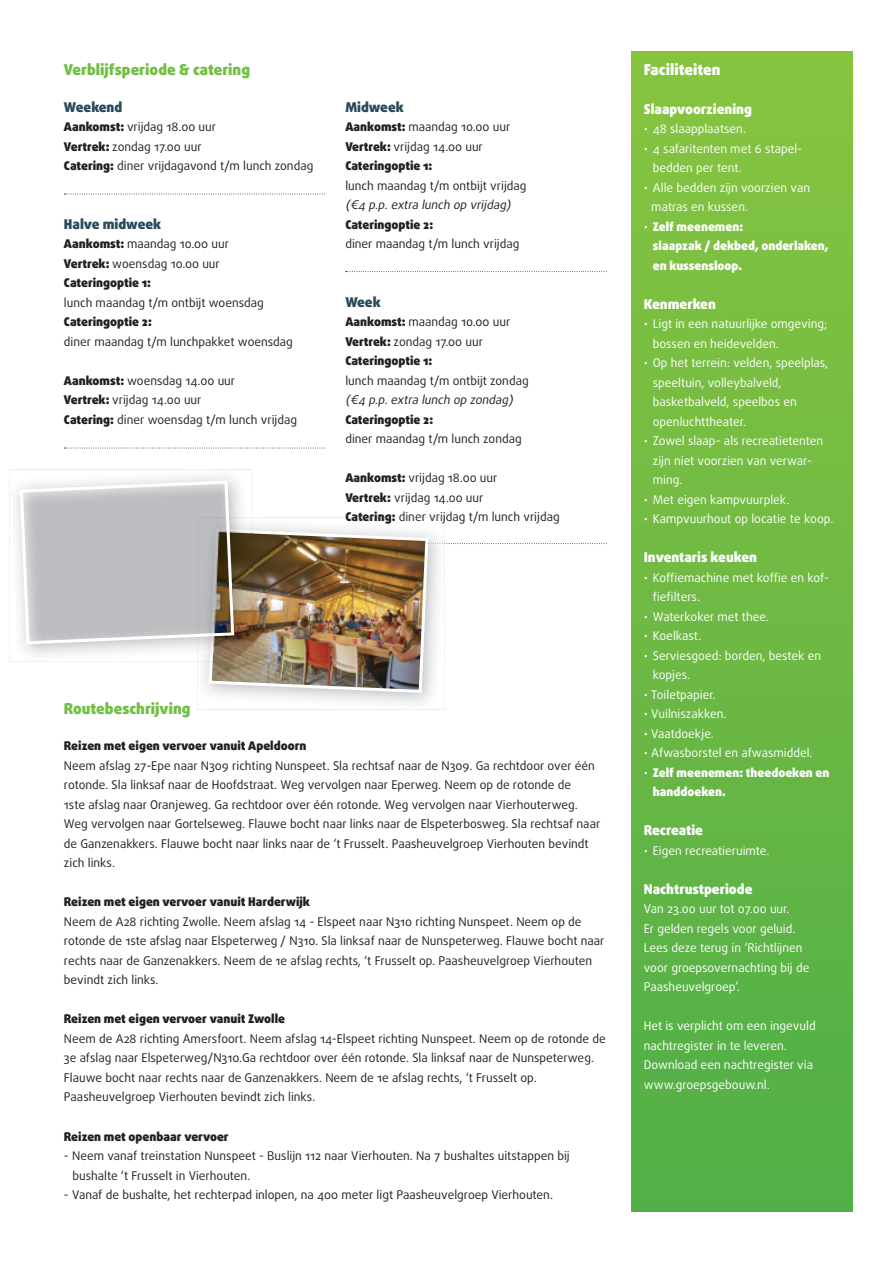
<style>
.page{position:relative;width:894px;height:1263px;background:#fff}
.page>*{position:absolute;margin:0;border:0;box-sizing:border-box;transform-origin:0 0}
.t1{font:900 15px "Daxline Pro";color:#71bf44}
.t2{font:900 15px "Daxline Pro";color:#fff}
.t3{font:900 13.5px "Daxline Pro";color:#fff}
.t4{font:900 13.5px "Daxline Pro";color:#294a5b}
.t5{font:12px/19.5px "Daxline Pro";color:#231f20}
.t6{font:12px/19.5px "Daxline Pro";color:#fff}
.t7{font:900 12px/19.5px "Daxline Pro";color:#231f20}
.t8{font:900 12px/19.5px "Daxline Pro";color:#fff}
.t9{font:italic 12px "Daxline Pro";color:#231f20}
.s1{font-weight:900}
.s2{font-weight:400}
</style>
<div class="page">
<div style="left:631px;top:51px;width:221px;height:1161px;background:linear-gradient(to bottom,#88c440,#51af48)"></div>
<svg style="left:64px;top:194px;width:259px;height:1px"></svg>
<svg style="left:345px;top:271px;width:261px;height:1px"></svg>
<svg style="left:64px;top:448px;width:259px;height:1px"></svg>
<img style="left:18px;top:479px;width:588px;height:215px">
<p class="t1" style="left:64px;top:63px;width:187px">Verblijfsperiode &amp; catering</p>
<p class="t4" style="left:64px;top:101px;width:60px">Weekend</p>
<p class="t5" style="left:64px;top:118px;width:251px"><span class="s1">Aankomst:</span> vrijdag 18.00 uur<br><span class="s1">Vertrek:</span> zondag 17.00 uur<br><span class="s1">Catering:</span> diner vrijdagavond t/m lunch zondag</p>
<p class="t4" style="left:64px;top:218px;width:99px">Halve midweek</p>
<p class="t7" style="left:64px;top:235px;width:166px">Aankomst: <span class="s2">maandag 10.00 uur<br></span>Vertrek: <span class="s2">woensdag 10.00 uur<br></span>Cateringoptie 1:</p>
<p class="t5" style="left:64px;top:294px;width:201px">lunch maandag t/m ontbijt woensdag</p>
<p class="t7" style="left:64px;top:313px;width:89px">Cateringoptie 2:</p>
<p class="t5" style="left:64px;top:333px;width:230px">diner maandag t/m lunchpakket woensdag</p>
<p class="t5" style="left:64px;top:372px;width:234px"><span class="s1">Aankomst:</span> woensdag 14.00 uur<br><span class="s1">Vertrek:</span> vrijdag 14.00 uur<br><span class="s1">Catering:</span> diner woensdag t/m lunch vrijdag</p>
<p class="t4" style="left:345px;top:101px;width:60px">Midweek</p>
<p class="t7" style="left:345px;top:118px;width:166px">Aankomst: <span class="s2">maandag 10.00 uur<br></span>Vertrek: <span class="s2">vrijdag 14.00 uur<br></span>Cateringoptie 1:</p>
<p class="t5" style="left:345px;top:177px;width:183px">lunch maandag t/m ontbijt vrijdag</p>
<p class="t9" style="left:345px;top:200px;width:169px">(€4 p.p. extra lunch op vrijdag)</p>
<p class="t7" style="left:345px;top:216px;width:89px">Cateringoptie 2:</p>
<p class="t5" style="left:345px;top:235px;width:175px">diner maandag t/m lunch vrijdag</p>
<p class="t4" style="left:345px;top:296px;width:37px">Week</p>
<p class="t7" style="left:345px;top:313px;width:166px">Aankomst: <span class="s2">maandag 10.00 uur<br></span>Vertrek: <span class="s2">zondag 17.00 uur<br></span>Cateringoptie 1:</p>
<p class="t5" style="left:345px;top:372px;width:185px">lunch maandag t/m ontbijt zondag</p>
<p class="t9" style="left:345px;top:395px;width:171px">(€4 p.p. extra lunch op zondag)</p>
<p class="t7" style="left:345px;top:411px;width:89px">Cateringoptie 2:</p>
<p class="t5" style="left:345px;top:430px;width:178px">diner maandag t/m lunch zondag</p>
<p class="t5" style="left:345px;top:469px;width:216px"><span class="s1">Aankomst:</span> vrijdag 18.00 uur<br><span class="s1">Vertrek:</span> vrijdag 14.00 uur<br><span class="s1">Catering:</span> diner vrijdag t/m lunch vrijdag</p>
<p class="t1" style="left:64px;top:703px;width:128px">Routebeschrijving</p>
<p class="t7" style="left:64px;top:737px;width:244px">Reizen met eigen vervoer vanuit Apeldoorn</p>
<p class="t5" style="left:64px;top:757px;width:537px">Neem afslag 27-Epe naar N309 richting Nunspeet. Sla rechtsaf naar de N309. Ga rechtdoor over één rotonde. Sla linksaf naar de Hoofdstraat. Weg vervolgen naar Eperweg. Neem op de rotonde de<br>1ste afslag naar Oranjeweg. Ga rechtdoor over één rotonde. Weg vervolgen naar Vierhouterweg.<br>Weg vervolgen naar Gortelseweg. Flauwe bocht naar links naar de Elspeterbosweg. Sla rechtsaf naar de Ganzenakkers. Flauwe bocht naar links naar de ‘t Frusselt. Paasheuvelgroep Vierhouten bevindt zich links.</p>
<p class="t7" style="left:64px;top:893px;width:247px">Reizen met eigen vervoer vanuit Harderwijk</p>
<p class="t5" style="left:64px;top:913px;width:541px">Neem de A28 richting Zwolle. Neem afslag 14 - Elspeet naar N310 richting Nunspeet. Neem op de rotonde de 1ste afslag naar Elspeterweg / N310. Sla linksaf naar de Nunspeterweg. Flauwe bocht naar rechts naar de Ganzenakkers. Neem de 1e afslag rechts, ‘t Frusselt op. Paasheuvelgroep Vierhouten bevindt zich links.</p>
<p class="t7" style="left:64px;top:1010px;width:222px">Reizen met eigen vervoer vanuit Zwolle</p>
<p class="t5" style="left:64px;top:1030px;width:543px">Neem de A28 richting Amersfoort. Neem afslag 14-Elspeet richting Nunspeet. Neem op de rotonde de 3e afslag naar Elspeterweg/N310.Ga rechtdoor over één rotonde. Sla linksaf naar de Nunspeterweg.<br>Flauwe bocht naar rechts naar de Ganzenakkers. Neem de 1e afslag rechts, ‘t Frusselt op.<br>Paasheuvelgroep Vierhouten bevindt zich links.</p>
<p class="t7" style="left:64px;top:1127px;width:166px">Reizen met openbaar vervoer</p>
<p class="t5" style="left:72px;top:1147px;width:498px;text-indent:-8px">- Neem vanaf treinstation Nunspeet - Buslijn 112 naar Vierhouten. Na 7 bushaltes uitstappen bij bushalte ‘t Frusselt in Vierhouten.</p>
<p class="t5" style="left:64px;top:1186px;width:490px">- Vanaf de bushalte, het rechterpad inlopen, na 400 meter ligt Paasheuvelgroep Vierhouten.</p>
<p class="t2" style="left:643px;top:63px;width:78px">Faciliteiten</p>
<p class="t3" style="left:643px;top:103px;width:110px">Slaapvoorziening</p>
<p class="t6" style="left:643px;top:120px;width:104px">• 48 slaapplaatsen.</p>
<p class="t6" style="left:652px;top:140px;width:151px;text-indent:-9px">• 4 safaritenten met 6 stapel&shy;bedden per tent.</p>
<p class="t6" style="left:651px;top:179px;width:160px;text-indent:-7px">• Alle bedden zijn voorzien van matras en kussen.</p>
<p class="t8" style="left:652px;top:218px;width:177px;text-indent:-9px"><span class="s2">•</span> Zelf meenemen:<br>slaapzak / dekbed, onderlaken, en kussensloop.</p>
<p class="t3" style="left:643px;top:298px;width:74px">Kenmerken</p>
<p class="t6" style="left:652px;top:315px;width:176px;text-indent:-9px">• Ligt in een natuurlijke omgeving; bossen en heidevelden.</p>
<p class="t6" style="left:652px;top:354px;width:177px;text-indent:-9px">• Op het terrein: velden, speelplas, speeltuin, volleybalveld, basketbalveld, speelbos en openluchttheater.</p>
<p class="t6" style="left:652px;top:432px;width:172px;text-indent:-9px">• Zowel slaap- als recreatietenten zijn niet voorzien van verwar&shy;ming.</p>
<p class="t6" style="left:643px;top:491px;width:147px">• Met eigen kampvuurplek.</p>
<p class="t6" style="left:643px;top:510px;width:191px">• Kampvuurhout op locatie te koop.</p>
<p class="t3" style="left:643px;top:552px;width:115px">Inventaris keuken</p>
<p class="t6" style="left:652px;top:569px;width:178px;text-indent:-9px">• Koffiemachine met koffie en kof&shy;fiefilters.</p>
<p class="t6" style="left:643px;top:608px;width:127px">• Waterkoker met thee.</p>
<p class="t6" style="left:643px;top:627px;width:59px">• Koelkast.</p>
<p class="t6" style="left:652px;top:647px;width:170px;text-indent:-9px">• Serviesgoed: borden, bestek en kopjes.</p>
<p class="t6" style="left:643px;top:686px;width:73px">• Toiletpapier.</p>
<p class="t6" style="left:643px;top:705px;width:84px">• Vuilniszakken.</p>
<p class="t6" style="left:643px;top:725px;width:72px">• Vaatdoekje.</p>
<p class="t6" style="left:643px;top:744px;width:170px">• Afwasborstel en afwasmiddel.</p>
<p class="t8" style="left:652px;top:764px;width:178px;text-indent:-9px"><span class="s2">•</span> Zelf meenemen: theedoeken en handdoeken.</p>
<p class="t3" style="left:643px;top:825px;width:61px">Recreatie</p>
<p class="t6" style="left:643px;top:842px;width:127px">• Eigen recreatieruimte.</p>
<p class="t3" style="left:643px;top:883px;width:110px">Nachtrustperiode</p>
<p class="t6" style="left:643px;top:900px;width:167px">Van 23.00 uur tot 07.00 uur.<br>Er gelden regels voor geluid.<br>Lees deze terug in ‘Richtlijnen voor groepsovernachting bij de<br>Paasheuvelgroep’.</p>
<p class="t6" style="left:643px;top:1017px;width:173px">Het is verplicht om een ingevuld nachtregister in te leveren.<br>Download een nachtregister via www.groepsgebouw.nl.</p>
</div>
